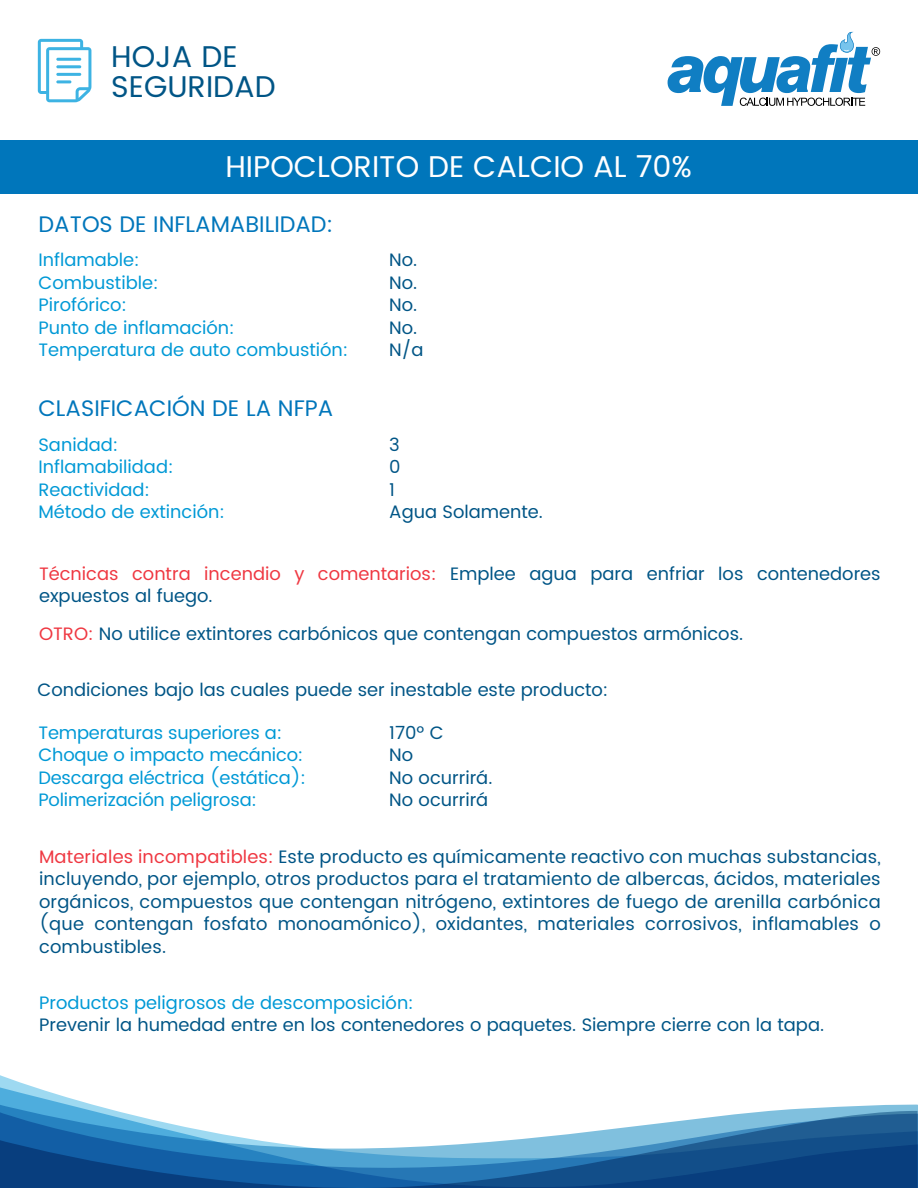
<style>
.page{position:relative;width:918px;height:1188px;background:#fff}
.page>*{position:absolute;margin:0;border:0;box-sizing:border-box;transform-origin:0 0}
.t1{font:30px "Poppins";color:#fff}
.t2{font:30px/30px "Poppins";color:#005586}
.t3{font:22.5px "Poppins";color:#0076bb}
.t4{font:18px/22.5px "Poppins";color:#005586}
.t5{font:18px/22.5px "Poppins";color:#0199d6}
.s1{color:#ef3842}
</style>
<div class="page">
<div style="left:0;top:140px;width:918px;height:54px;background:#0076bb"></div>
<svg style="left:0;top:1087px;width:918px;height:18px"></svg>
<svg style="left:0;top:1105px;width:918px;height:6px"></svg>
<svg style="left:0;top:1111px;width:918px;height:77px"></svg>
<svg style="left:38px;top:39px;width:53px;height:63px"></svg>
<svg style="left:668px;top:32px;width:212px;height:74px"></svg>
<h1 class="t2" style="left:111px;top:42px;width:166px">HOJA DE<br>SEGURIDAD</h1>
<h1 class="t1" style="left:225px;top:145px;width:468px">HIPOCLORITO DE CALCIO AL 70%</h1>
<p class="t3" style="left:39px;top:207px;width:296px">DATOS DE INFLAMABILIDAD:</p>
<p class="t5" style="left:38px;top:249px;width:311px">Inflamable:<br>Combustible:<br>Pirofórico:<br>Punto de inflamación:<br>Temperatura de auto combustión:</p>
<p class="t4" style="left:389px;top:249px;width:36px">No.<br>No.<br>No.<br>No.<br>N/a</p>
<p class="t3" style="left:39px;top:392px;width:296px">CLASIFICACIÓN DE LA NFPA</p>
<p class="t5" style="left:38px;top:434px;width:188px">Sanidad:<br>Inflamabilidad:<br>Reactividad:<br>Método de extinción:</p>
<p class="t4" style="left:389px;top:434px;width:155px">3<br>0<br>1<br>Agua Solamente.</p>
<p class="t4" style="left:39px;top:563px;width:843px"><span class="s1">Técnicas contra incendio y comentarios:</span> Emplee agua para enfriar los contenedores expuestos al fuego.</p>
<p class="t4" style="left:39px;top:623px;width:706px"><span class="s1">OTRO:</span> No utilice extintores carbónicos que contengan compuestos armónicos.</p>
<p class="t4" style="left:37px;top:679px;width:572px">Condiciones bajo las cuales puede ser inestable este producto:</p>
<p class="t5" style="left:38px;top:722px;width:269px">Temperaturas superiores a:<br>Choque o impacto mecánico:<br>Descarga eléctrica (estática):<br>Polimerización peligrosa:</p>
<p class="t4" style="left:389px;top:722px;width:105px">170º C<br>No<br>No ocurrirá.<br>No ocurrirá</p>
<p class="t4" style="left:39px;top:846px;width:843px;text-align:justify"><span class="s1">Materiales incompatibles:</span> Este producto es químicamente reactivo con muchas substancias, incluyendo, por ejemplo, otros productos para el tratamiento de albercas, ácidos, materiales orgánicos, compuestos que contengan nitrógeno, extintores de fuego de arenilla carbónica (que contengan fosfato monoamónico), oxidantes, materiales corrosivos, inflamables o combustibles.</p>
<p class="t5" style="left:39px;top:992px;width:376px">Productos peligrosos de descomposición:</p>
<p class="t4" style="left:39px;top:1014px;width:787px">Prevenir la humedad entre en los contenedores o paquetes. Siempre cierre con la tapa.</p>
</div>
